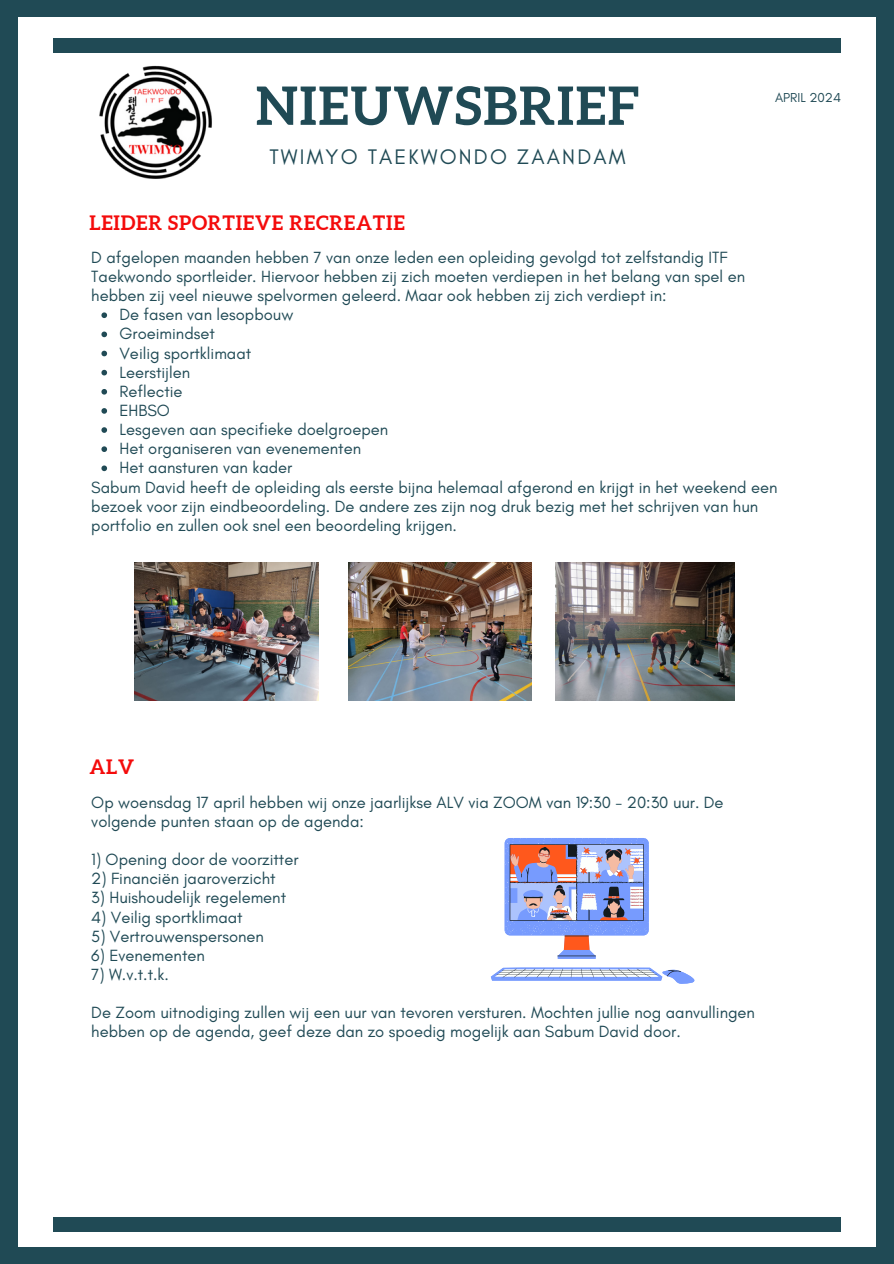
<style>
.page{position:relative;width:894px;height:1264px;background:#fff}
.page>*{position:absolute;margin:0;border:0;box-sizing:border-box;transform-origin:0 0}
.t1{font:700 52.95px "Aleo";letter-spacing:.03em;color:#204a55}
.t2{font:21.45px "Glacial Indifference";letter-spacing:.1em;color:#204a55}
.t3{font:700 19.8px "Aleo";letter-spacing:.04em;color:#f40b0b}
.t4{font:16.5px/19.2px "Glacial Indifference";color:#204a55}
.t5{font:13.2px "Glacial Indifference";color:#204a55}
</style>
<div class="page">
<div style="left:0;top:0;width:893px;height:1263px;background:#204a55"></div>
<div style="left:18px;top:17px;width:857px;height:1228px;background:#fff"></div>
<div style="left:54px;top:38px;width:786px;height:15px;background:#204a55"></div>
<div style="left:54px;top:1217px;width:786px;height:14px;background:#204a55"></div>
<img style="left:99px;top:65px;width:113px;height:114px">
<img style="left:135px;top:563px;width:183px;height:137px">
<img style="left:348px;top:562px;width:183px;height:138px">
<img style="left:555px;top:563px;width:179px;height:137px">
<svg style="left:101px;top:312px;width:6px;height:6px"></svg>
<svg style="left:101px;top:331px;width:6px;height:6px"></svg>
<svg style="left:101px;top:351px;width:6px;height:5px"></svg>
<svg style="left:101px;top:370px;width:6px;height:5px"></svg>
<svg style="left:101px;top:389px;width:6px;height:5px"></svg>
<svg style="left:101px;top:408px;width:6px;height:6px"></svg>
<svg style="left:101px;top:427px;width:6px;height:6px"></svg>
<svg style="left:101px;top:446px;width:6px;height:6px"></svg>
<svg style="left:101px;top:465px;width:6px;height:6px"></svg>
<svg style="left:491px;top:838px;width:203px;height:146px"></svg>
<p class="t1" style="left:256px;top:75px;width:384px">NIEUWSBRIEF</p>
<p class="t2" style="left:269px;top:144px;width:357px">TWIMYO TAEKWONDO ZAANDAM</p>
<h4 class="t3" style="left:89px;top:211px;width:317px">LEIDER SPORTIEVE RECREATIE</h4>
<p class="t5" style="left:774px;top:89px;width:67px">APRIL 2024</p>
<h2 class="t4" style="left:91px;top:247px;width:655px">D afgelopen maanden hebben 7 van onze leden een opleiding gevolgd tot zelfstandig ITF<br>Taekwondo sportleider. Hiervoor hebben zij zich moeten verdiepen in het belang van spel en hebben zij veel nieuwe spelvormen geleerd. Maar ook hebben zij zich verdiept in:</h2>
<h4 class="t4" style="left:119px;top:305px;width:175px">De fasen van lesopbouw</h4>
<p class="t4" style="left:119px;top:324px;width:97px">Groeimindset</p>
<p class="t4" style="left:119px;top:343px;width:133px">Veilig sportklimaat</p>
<p class="t4" style="left:119px;top:362px;width:72px">Leerstijlen</p>
<p class="t4" style="left:119px;top:381px;width:65px">Reflectie</p>
<p class="t4" style="left:119px;top:400px;width:52px">EHBSO</p>
<p class="t4" style="left:119px;top:420px;width:270px">Lesgeven aan specifieke doelgroepen</p>
<p class="t4" style="left:119px;top:439px;width:243px">Het organiseren van evenementen</p>
<p class="t4" style="left:119px;top:458px;width:174px">Het aansturen van kader</p>
<p class="t4" style="left:91px;top:477px;width:687px">Sabum David heeft de opleiding als eerste bijna helemaal afgerond en krijgt in het weekend een bezoek voor zijn eindbeoordeling. De andere zes zijn nog druk bezig met het schrijven van hun portfolio en zullen ook snel een beoordeling krijgen.</p>
<h4 class="t3" style="left:89px;top:755px;width:46px">ALV</h4>
<h2 class="t4" style="left:91px;top:792px;width:633px">Op woensdag 17 april hebben wij onze jaarlijkse ALV via ZOOM van 19:30 - 20:30 uur. De volgende punten staan op de agenda:</h2>
<h4 class="t4" style="left:91px;top:849px;width:209px">1) Opening door de voorzitter</h4>
<h4 class="t4" style="left:91px;top:868px;width:186px">2) Financiën jaaroverzicht</h4>
<h4 class="t4" style="left:91px;top:888px;width:196px">3) Huishoudelijk regelement</h4>
<h4 class="t4" style="left:91px;top:907px;width:153px">4) Veilig sportklimaat</h4>
<h4 class="t4" style="left:91px;top:926px;width:174px">5) Vertrouwenspersonen</h4>
<h4 class="t4" style="left:91px;top:945px;width:115px">6) Evenementen</h4>
<h4 class="t4" style="left:91px;top:964px;width:79px">7) W.v.t.t.k.</h4>
<h4 class="t4" style="left:91px;top:1002px;width:665px">De Zoom uitnodiging zullen wij een uur van tevoren versturen. Mochten jullie nog aanvullingen hebben op de agenda, geef deze dan zo spoedig mogelijk aan Sabum David door.</h4>
</div>
